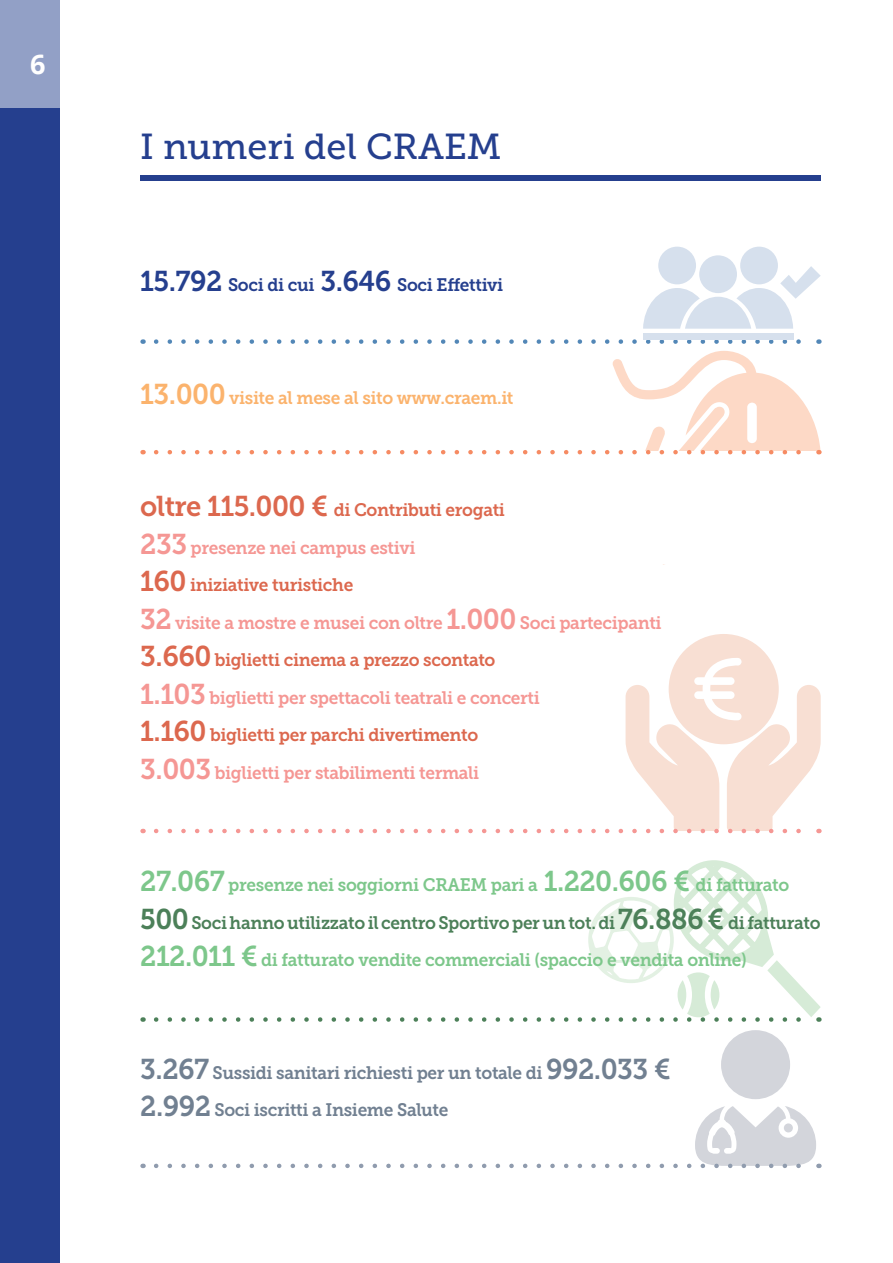
<style>
.page{position:relative;width:893px;height:1263px;background:#fff}
.page>*{position:absolute;margin:0;border:0;box-sizing:border-box;transform-origin:0 0}
.t1{font:36px "Museo Slab 500";color:#253f8e}
.t2{font:700 27px "Open Sans";color:#fff}
.t3{font:18px "Museo Slab 700";letter-spacing:-.02em;color:#f59794;scale:.96 1}
.t4{font:18px "Museo Slab 700";letter-spacing:-.02em;color:#dc684e;scale:.96 1}
.t5{font:18px "Museo Slab 700";letter-spacing:-.02em;color:#7dc78b;scale:.96 1}
.t6{font:18px "Museo Slab 700";letter-spacing:-.02em;color:#718091;scale:.96 1}
.t7{font:18px "Museo Slab 700";letter-spacing:-.02em;color:#4c8059;scale:.96 1}
.t8{font:18px "Museo Slab 700";letter-spacing:-.02em;color:#fbb36d;scale:.96 1}
.t9{font:18px "Museo Slab 700";letter-spacing:-.02em;color:#253f8e;scale:.96 1}
.s1{font-size:28.5px}
</style>
<div class="page">
<div style="left:721px;top:1030px;width:69px;height:69px;background:#d3d5db;border-radius:50%"></div>
<div style="left:0;top:0;width:60px;height:1263px;background:#253f8e"></div>
<svg style="left:156px;top:339px;width:645px;height:5px"></svg>
<svg style="left:156px;top:351px;width:665px;height:104px"></svg>
<svg style="left:156px;top:634px;width:665px;height:199px"></svg>
<svg style="left:156px;top:860px;width:665px;height:162px"></svg>
<svg style="left:156px;top:1106px;width:663px;height:62px"></svg>
<div style="left:140px;top:175px;width:681px;height:6px;background:#253f8e"></div>
<div style="left:699px;top:255px;width:38px;height:38px;background:#d6e0ed;border-radius:50%"></div>
<div style="left:740px;top:247px;width:38px;height:37px;background:#d6e0ed;border-radius:50%"></div>
<div style="left:658px;top:247px;width:38px;height:37px;background:#d6e0ed;border-radius:50%"></div>
<div style="left:643px;top:333px;width:150px;height:6px;background:#d6e0ed"></div>
<svg style="left:643px;top:266px;width:178px;height:63px"></svg>
<div style="left:0;top:0;width:60px;height:108px;background:#92a0c6"></div>
<h2 class="t2" style="left:30px;top:45px;width:17px">6</h2>
<p class="t1" style="left:140px;top:126px;width:362px">I numeri del CRAEM</p>
<p class="t9" style="left:140px;top:275px;width:380px"><span class="s1">15.792</span> Soci di cui <span class="s1">3.646</span> Soci Effettivi</p>
<p class="t8" style="left:140px;top:387px;width:390px"><span class="s1">13.000</span> visite al mese al sito www.craem.it</p>
<p class="t4" style="left:140px;top:500px;width:381px"><span class="s1">oltre 115.000 €</span> di Contributi erogati</p>
<p class="t3" style="left:140px;top:537px;width:288px"><span class="s1">233</span> presenze nei campus estivi</p>
<p class="t4" style="left:140px;top:575px;width:223px"><span class="s1">160</span> iniziative turistiche</p>
<p class="t3" style="left:140px;top:612px;width:544px"><span class="s1">32</span> visite a mostre e musei con oltre <span class="s1">1.000</span> Soci partecipanti</p>
<p class="t4" style="left:140px;top:650px;width:371px"><span class="s1">3.660</span> biglietti cinema a prezzo scontato</p>
<p class="t3" style="left:140px;top:687px;width:418px"><span class="s1">1.103</span> biglietti per spettacoli teatrali e concerti</p>
<p class="t4" style="left:140px;top:725px;width:353px"><span class="s1">1.160</span> biglietti per parchi divertimento</p>
<p class="t3" style="left:140px;top:762px;width:355px"><span class="s1">3.003</span> biglietti per stabilimenti termali</p>
<p class="t5" style="left:140px;top:875px;width:677px"><span class="s1">27.067</span> presenze nei soggiorni CRAEM pari a <span class="s1">1.220.606 €</span> di fatturato</p>
<p class="t7" style="left:140px;top:912px;width:710px"><span class="s1">500</span> Soci hanno utilizzato il centro Sportivo per un tot. di <span class="s1">76.886 €</span> di fatturato</p>
<p class="t5" style="left:140px;top:950px;width:633px"><span class="s1">212.011 €</span> di fatturato vendite commerciali (spaccio e vendita online)</p>
<p class="t6" style="left:140px;top:1062px;width:554px"><span class="s1">3.267</span> Sussidi sanitari richiesti per un totale di <span class="s1">992.033 €</span></p>
<p class="t6" style="left:140px;top:1100px;width:322px"><span class="s1">2.992</span> Soci iscritti a Insieme Salute</p>
</div>
